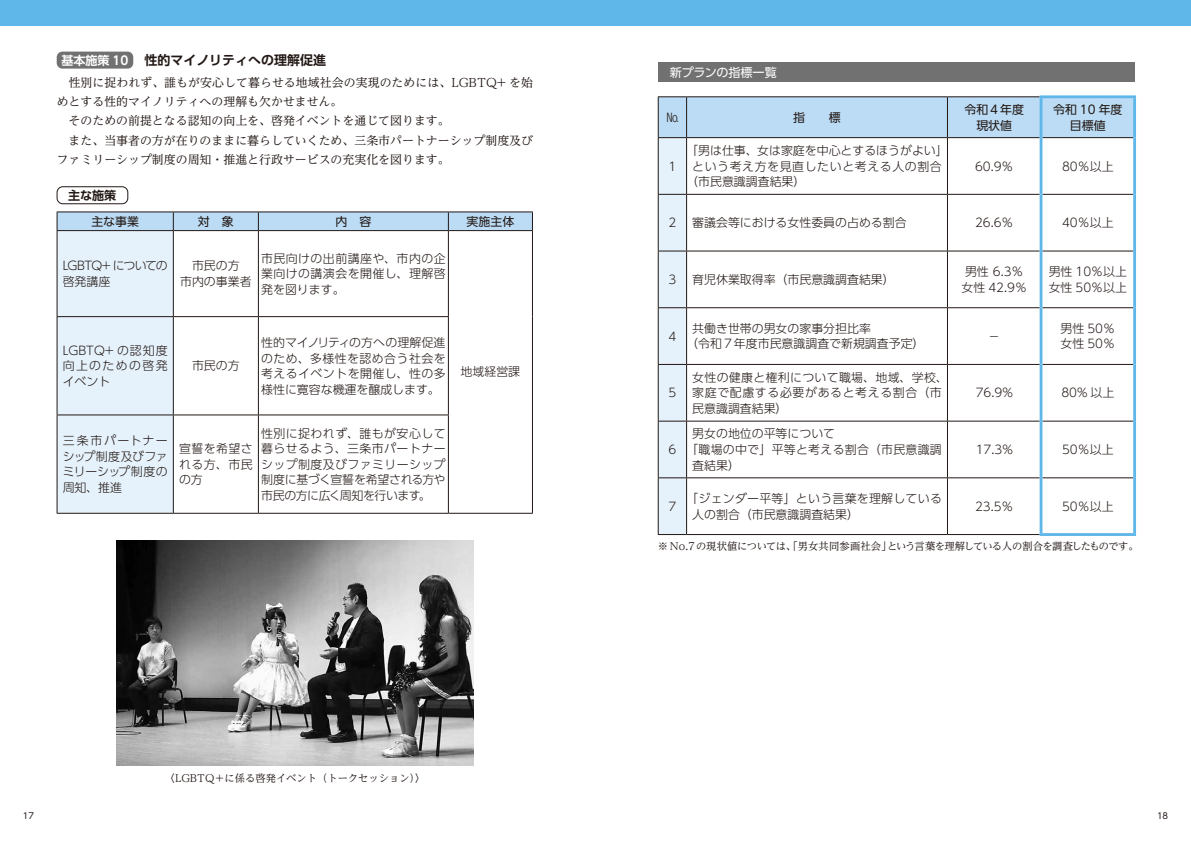
<style>
.page{position:relative;width:1191px;height:842px;background:#fff}
.page>*{position:absolute;margin:0;border:0;box-sizing:border-box;transform-origin:0 0}
.t1{font:700 13px "UD Shin Go Pro De";color:#221815}
.t2{font:12px "UD Shin Go Pro";letter-spacing:-.005em;color:#fff}
.t3{font:700 12px "UD Shin Go Pro De";color:#221815}
.t4{font:300 11.9px/15.6px "UD Shin Go Pro";color:#221815;text-align:justify}
.t5{font:11.9px/19.3px "UD Reimin Pro";color:#221815}
.t6{font:300 11.9px/15.6px "UD Shin Go Pro";letter-spacing:.025em;color:#221815}
.t7{font:11.9px/15.6px "UD Shin Go Pro";color:#221815;text-align:center}
.t8{font:300 11.9px "UD Shin Go Pro";letter-spacing:.05em;color:#221815}
.t9{font:300 11.9px/15.6px "UD Shin Go Pro";letter-spacing:-.06em;color:#221815}
.t10{font:10.3px "UD Reimin Pro";letter-spacing:-.045em;color:#221815}
.t11{font:10.3px "UD Reimin Pro";color:#221815}
.t12{font:8.5px "UD Shin Go Pro";color:#221815}
.s1{font-size:12px;color:#fff}
</style>
<div class="page">
<div style="left:0;top:0;width:1191px;height:25px;background:#5eb7e8"></div>
<div style="left:57px;top:52px;width:76px;height:17px;background:#727171;border-radius:6px"></div>
<div style="left:57px;top:186px;width:71px;height:18px;border:1px solid #221815;border-radius:6px"></div>
<hr style="left:57px;top:513px;width:116px;height:1px;background:#221815">
<hr style="left:173px;top:513px;width:85px;height:1px;background:#221815">
<hr style="left:258px;top:513px;width:190px;height:1px;background:#221815">
<hr style="left:448px;top:513px;width:85px;height:1px;background:#221815">
<svg style="left:57px;top:212px;width:476px;height:301px"></svg>
<hr style="left:173px;top:212px;width:85px;height:1px;background:#221815">
<hr style="left:258px;top:212px;width:190px;height:1px;background:#221815">
<hr style="left:448px;top:212px;width:85px;height:1px;background:#221815">
<hr style="left:57px;top:231px;width:1px;height:85px;background:#221815">
<hr style="left:57px;top:317px;width:1px;height:98px;background:#221815">
<hr style="left:57px;top:415px;width:1px;height:98px;background:#221815">
<svg style="left:658px;top:96px;width:475px;height:439px"></svg>
<hr style="left:658px;top:97px;width:1px;height:40px;background:#221815">
<hr style="left:686px;top:96px;width:261px;height:1px;background:#221815">
<hr style="left:947px;top:96px;width:92px;height:1px;background:#221815">
<hr style="left:658px;top:138px;width:1px;height:56px;background:#221815">
<hr style="left:658px;top:195px;width:1px;height:56px;background:#221815">
<hr style="left:658px;top:251px;width:1px;height:56px;background:#221815">
<hr style="left:658px;top:308px;width:1px;height:56px;background:#221815">
<hr style="left:658px;top:365px;width:1px;height:56px;background:#221815">
<hr style="left:658px;top:421px;width:1px;height:56px;background:#221815">
<hr style="left:658px;top:478px;width:1px;height:56px;background:#221815">
<hr style="left:1039px;top:95px;width:97px;height:3px;background:#5eb7e8">
<hr style="left:1039px;top:98px;width:3px;height:40px;background:#5eb7e8">
<hr style="left:1133px;top:98px;width:3px;height:40px;background:#5eb7e8">
<hr style="left:1039px;top:138px;width:3px;height:56px;background:#5eb7e8">
<hr style="left:1133px;top:138px;width:3px;height:56px;background:#5eb7e8">
<hr style="left:1039px;top:194px;width:3px;height:57px;background:#5eb7e8">
<hr style="left:1133px;top:194px;width:3px;height:57px;background:#5eb7e8">
<hr style="left:1039px;top:251px;width:3px;height:57px;background:#5eb7e8">
<hr style="left:1133px;top:251px;width:3px;height:57px;background:#5eb7e8">
<hr style="left:1039px;top:308px;width:3px;height:56px;background:#5eb7e8">
<hr style="left:1133px;top:308px;width:3px;height:56px;background:#5eb7e8">
<hr style="left:1039px;top:364px;width:3px;height:57px;background:#5eb7e8">
<hr style="left:1133px;top:364px;width:3px;height:57px;background:#5eb7e8">
<hr style="left:1039px;top:421px;width:3px;height:57px;background:#5eb7e8">
<hr style="left:1133px;top:421px;width:3px;height:57px;background:#5eb7e8">
<hr style="left:1039px;top:478px;width:3px;height:55px;background:#5eb7e8">
<hr style="left:1133px;top:478px;width:3px;height:55px;background:#5eb7e8">
<hr style="left:1039px;top:533px;width:97px;height:3px;background:#5eb7e8">
<div style="left:658px;top:62px;width:476px;height:20px;background:#727171"></div>
<img style="left:116px;top:540px;width:357px;height:225px">
<p class="t1" style="left:61px;top:50px;width:266px"><span class="s1">基本施策 10</span> 性的マイノリティへの理解促進</p>
<p class="t5" style="left:57px;top:72px;width:478px">　性別に捉われず、誰もが安心して暮らせる地域社会の実現のためには、LGBTQ+ を始めとする性的マイノリティへの理解も欠かせません。<br>　そのための前提となる認知の向上を、啓発イベントを通じて図ります。<br>　また、当事者の方が在りのままに暮らしていくため、三条市パートナーシップ制度及びファミリーシップ制度の周知・推進と行政サービスの充実化を図ります。</p>
<p class="t3" style="left:68px;top:185px;width:50px">主な施策</p>
<p class="t7" style="left:91px;top:213px;width:49px">主な事業</p>
<p class="t7" style="left:198px;top:213px;width:37px">対　象</p>
<p class="t7" style="left:335px;top:213px;width:37px">内　容</p>
<p class="t7" style="left:466px;top:213px;width:49px">実施主体</p>
<p class="t9" style="left:63px;top:258px;width:106px">LGBTQ+ についての啓発講座</p>
<p class="t4" style="left:180px;top:258px;width:73px;text-align:center">市民の方<br>市内の事業者</p>
<p class="t4" style="left:261px;top:250px;width:186px">市民向けの出前講座や、市内の企業向けの講演会を開催し、理解啓発を図ります。</p>
<p class="t4" style="left:63px;top:342px;width:106px">LGBTQ+ の認知度向上のための啓発イベント</p>
<p class="t4" style="left:192px;top:358px;width:49px">市民の方</p>
<p class="t4" style="left:261px;top:334px;width:186px">性的マイノリティの方への理解促進のため、多様性を認め合う社会を考えるイベントを開催し、性の多様性に寛容な機運を醸成します。</p>
<p class="t4" style="left:63px;top:432px;width:106px">三条市パートナーシップ制度及びファミリーシップ制度の周知、推進</p>
<p class="t4" style="left:179px;top:440px;width:75px">宣誓を希望される方、市民の方</p>
<p class="t4" style="left:261px;top:425px;width:186px">性別に捉われず、誰もが安心して暮らせるよう、三条市パートナーシップ制度及びファミリーシップ制度に基づく宣誓を希望される方や市民の方に広く周知を行います。</p>
<p class="t4" style="left:460px;top:364px;width:61px">地域経営課</p>
<p class="t11" style="left:165px;top:770px;width:262px">〈LGBTQ＋に係る啓発イベント（トークセッション）〉</p>
<p class="t2" style="left:670px;top:63px;width:108px">新プランの指標一覧</p>
<p class="t4" style="left:666px;top:109px;width:13px">№</p>
<p class="t7" style="left:793px;top:109px;width:49px">指　　標</p>
<p class="t7" style="left:964px;top:101px;width:61px">令和４年度現状値</p>
<p class="t7" style="left:1053px;top:101px;width:71px">令和 10 年度目標値</p>
<p class="t4" style="left:666px;top:158px;width:13px">１</p>
<p class="t4" style="left:686px;top:142px;width:263px">「男は仕事、女は家庭を中心とするほうがよい」</p>
<p class="t8" style="left:692px;top:156px;width:251px">という考え方を見直したいと考える人の割合</p>
<p class="t4" style="left:686px;top:173px;width:121px">（市民意識調査結果）</p>
<p class="t4" style="left:975px;top:158px;width:40px">60.9％</p>
<p class="t4" style="left:1062px;top:158px;width:53px">80％以上</p>
<p class="t4" style="left:666px;top:214px;width:242px">２ 審議会等における女性委員の占める割合</p>
<p class="t4" style="left:975px;top:214px;width:40px">26.6％</p>
<p class="t4" style="left:1062px;top:214px;width:53px">40％以上</p>
<p class="t4" style="left:666px;top:271px;width:230px">３ 育児休業取得率（市民意識調査結果）</p>
<p class="t4" style="left:961px;top:263px;width:67px">男性 6.3％女性 42.9％</p>
<p class="t4" style="left:1048px;top:263px;width:80px">男性 10％以上女性 50％以上</p>
<p class="t4" style="left:666px;top:328px;width:13px">４</p>
<p class="t4" style="left:686px;top:320px;width:240px;text-indent:6px">共働き世帯の男女の家事分担比率<br>（令和７年度市民意識調査で新規調査予定）</p>
<p class="t4" style="left:1060px;top:320px;width:56px">男性 50％女性 50％</p>
<p class="t4" style="left:988px;top:328px;width:13px">－</p>
<p class="t4" style="left:666px;top:385px;width:13px">５</p>
<p class="t4" style="left:666px;top:441px;width:13px">６</p>
<p class="t6" style="left:692px;top:369px;width:257px">女性の健康と権利について職場、地域、学校、家庭で配慮する必要があると考える割合（市民意識調査結果）</p>
<p class="t4" style="left:692px;top:426px;width:144px">男女の地位の平等について</p>
<p class="t6" style="left:686px;top:441px;width:257px">「職場の中で」平等と考える割合（市民意識調</p>
<p class="t4" style="left:692px;top:457px;width:49px">査結果）</p>
<p class="t4" style="left:975px;top:385px;width:39px">76.9%</p>
<p class="t4" style="left:1061px;top:385px;width:54px">80% 以上</p>
<p class="t4" style="left:975px;top:441px;width:39px">17.3%</p>
<p class="t4" style="left:1062px;top:441px;width:53px">50％以上</p>
<p class="t4" style="left:666px;top:498px;width:13px">７</p>
<p class="t6" style="left:692px;top:490px;width:251px;text-indent:-6px">「ジェンダー平等」という言葉を理解している人の割合（市民意識調査結果）</p>
<p class="t4" style="left:975px;top:498px;width:40px">23.5％</p>
<p class="t4" style="left:1062px;top:498px;width:53px">50％以上</p>
<p class="t10" style="left:658px;top:538px;width:482px">※ No.7 の現状値については、「男女共同参画社会」という言葉を理解している人の割合を調査したものです。</p>
<p class="t12" style="left:23px;top:809px;width:13px">17</p>
<p class="t12" style="left:1157px;top:809px;width:13px">18</p>
</div>
